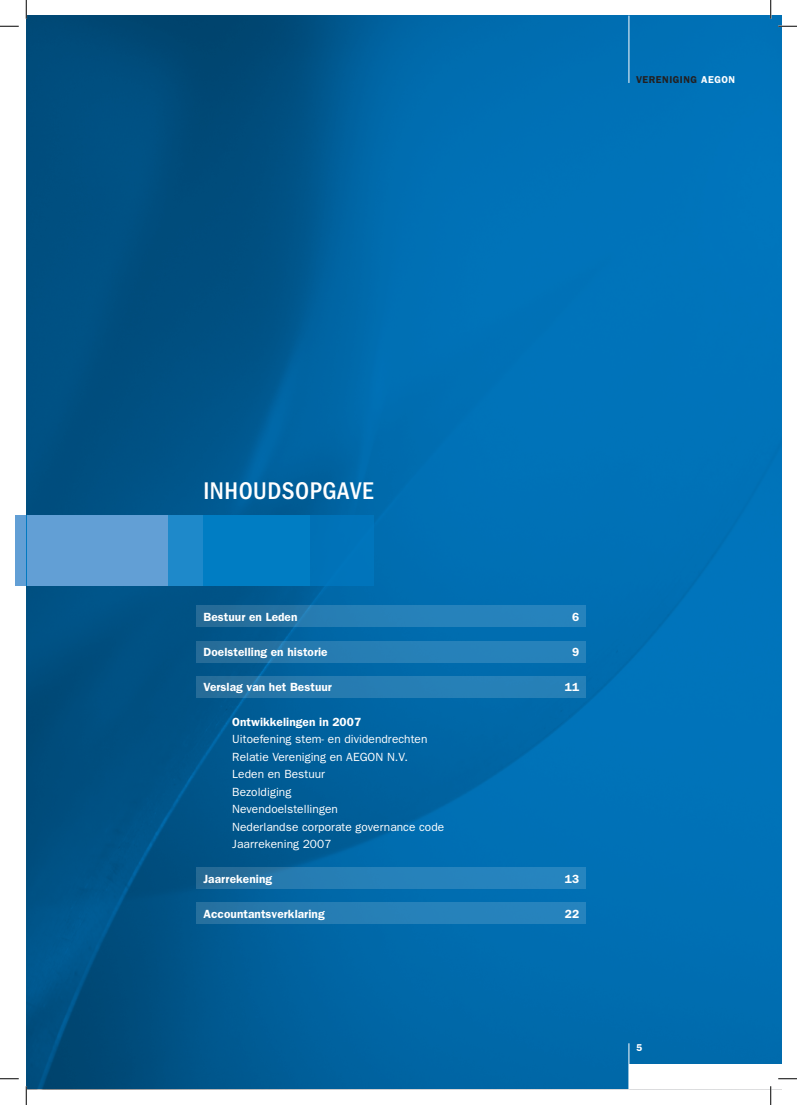
<style>
.page{position:relative;width:797px;height:1105px;background:#fff}
.page>*{position:absolute;margin:0;border:0;box-sizing:border-box;transform-origin:0 0}
.t1{font:500 condensed 25px "Franklin Gothic";letter-spacing:.02em;color:#fff}
.t2{font:11.88px/17.5px "Franklin Gothic";letter-spacing:.005em;color:#fff}
.t3{font:600 11.88px "Franklin Gothic";letter-spacing:.005em;color:#fff}
.t4{font:600 10px "Franklin Gothic";letter-spacing:.05em;color:#231f20}
.s1{color:#fff}
</style>
<div class="page">
<img style="left:26px;top:16px;width:755px;height:1073px">
<div style="left:26px;top:515px;width:142px;height:71px;background:#629fd5"></div>
<div style="left:168px;top:515px;width:35px;height:71px;background:#1e89ca"></div>
<div style="left:203px;top:515px;width:107px;height:71px;background:#007dc3"></div>
<div style="left:310px;top:515px;width:63px;height:71px;background:#0073b9"></div>
<div style="left:196px;top:606px;width:390px;height:21px;background:linear-gradient(to right,#266f9e,#2689c6)"></div>
<div style="left:196px;top:641px;width:390px;height:21px;background:linear-gradient(to right,#26719f,#2687c3)"></div>
<div style="left:196px;top:676px;width:390px;height:21px;background:linear-gradient(to right,#2672a1,#2684be)"></div>
<div style="left:196px;top:867px;width:390px;height:22px;background:linear-gradient(to right,#2672a1,#268ac7)"></div>
<div style="left:196px;top:903px;width:390px;height:21px;background:linear-gradient(to right,#2675a6,#2687c3)"></div>
<div style="left:16px;top:515px;width:10px;height:71px;background:#629fd5"></div>
<div style="left:629px;top:1064px;width:152px;height:25px;background:#fff"></div>
<hr style="left:628px;top:16px;width:1px;height:67px;background:#fff">
<hr style="left:628px;top:1043px;width:1px;height:46px;background:#fff">
<svg style="left:0;top:25px;width:19px;height:2px"></svg>
<svg style="left:778px;top:25px;width:19px;height:2px"></svg>
<svg style="left:0;top:1078px;width:19px;height:1px"></svg>
<svg style="left:778px;top:1078px;width:19px;height:1px"></svg>
<svg style="left:25px;top:0;width:2px;height:19px"></svg>
<svg style="left:25px;top:1086px;width:2px;height:19px"></svg>
<svg style="left:770px;top:0;width:1px;height:19px"></svg>
<svg style="left:770px;top:1086px;width:1px;height:19px"></svg>
<svg style="left:636px;top:1044px;width:6px;height:6px"></svg>
<p class="t4" style="left:636px;top:74px;width:101px">VERENIGING <span class="s1">AEGON</span></p>
<h1 class="t1" style="left:203px;top:476px;width:171px">INHOUDSOPGAVE</h1>
<p class="t3" style="left:203px;top:609px;width:95px">Bestuur en Leden</p>
<p class="t3" style="left:572px;top:609px;width:9px">6</p>
<p class="t3" style="left:203px;top:644px;width:126px">Doelstelling en historie</p>
<p class="t3" style="left:572px;top:644px;width:9px">9</p>
<p class="t3" style="left:203px;top:679px;width:130px">Verslag van het Bestuur</p>
<p class="t3" style="left:565px;top:679px;width:16px">11</p>
<p class="t3" style="left:232px;top:714px;width:130px">Ontwikkelingen in 2007</p>
<p class="t2" style="left:232px;top:730px;width:213px">Uitoefening stem- en dividendrechten<br>Relatie Vereniging en AEGON N.V.<br>Leden en Bestuur<br>Bezoldiging<br>Nevendoelstellingen<br>Nederlandse corporate governance code<br>Jaarrekening 2007</p>
<p class="t3" style="left:203px;top:872px;width:70px">Jaarrekening</p>
<p class="t3" style="left:565px;top:872px;width:15px">13</p>
<p class="t3" style="left:203px;top:907px;width:123px">Accountantsverklaring</p>
<p class="t3" style="left:520px;top:907px;width:16px">22</p>
</div>
